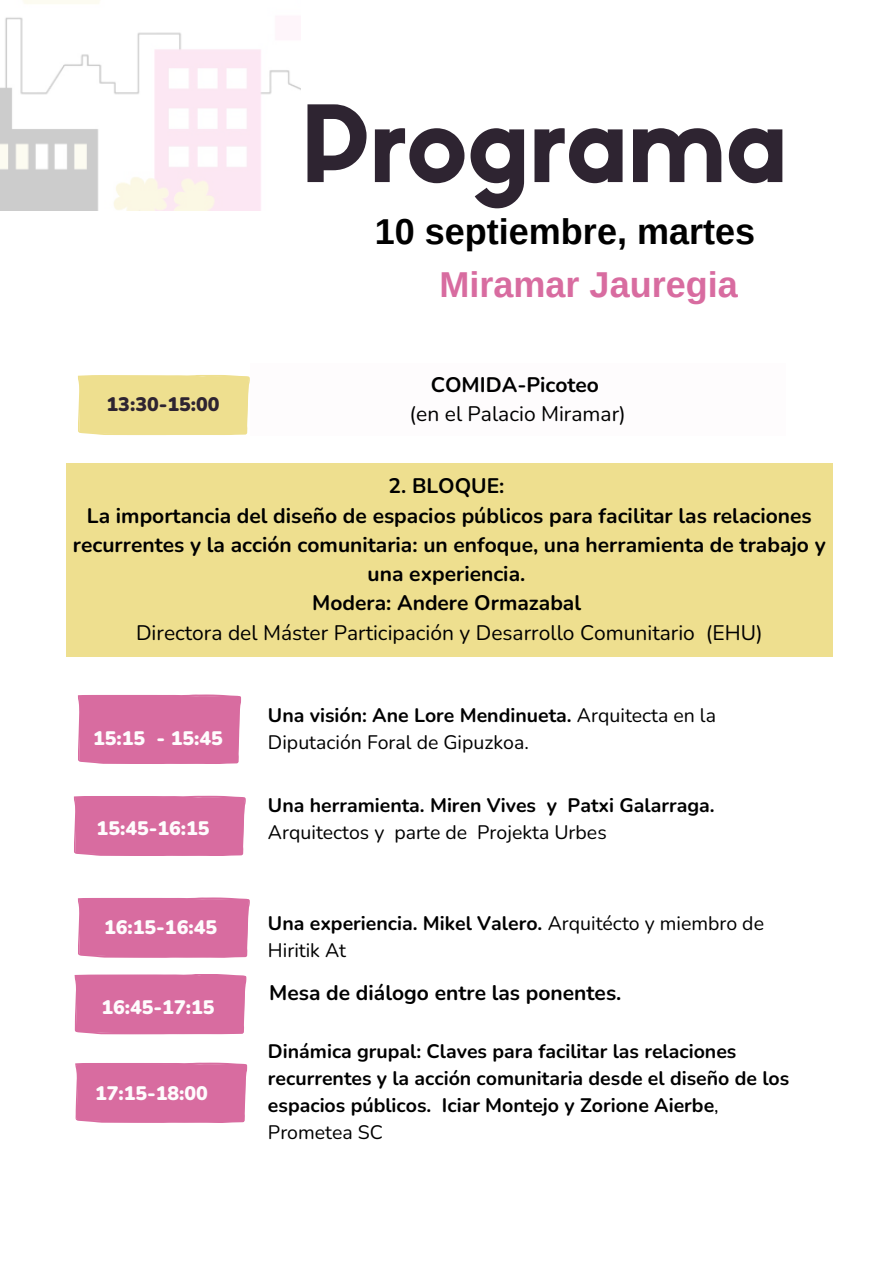
<style>
.page{position:relative;width:894px;height:1264px;background:#fff}
.page>*{position:absolute;margin:0;border:0;box-sizing:border-box;transform-origin:0 0}
.t1{font:104.25px "Sifonn Basic";color:#2e2431}
.t2{font:700 36px "Arimo";color:#000}
.t3{font:700 36px "Arimo";color:#d86ca0}
.t4{font:700 21px/29.2px "Nunito";color:#000;text-align:center}
.t5{font:21px "Nunito";color:#000}
.t6{font:700 19.5px/27px "Nunito";color:#000}
.t7{font:19.5px/27px "Nunito";color:#000}
.t8{font:900 19.5px "Nunito";color:#fefcfd}
.t9{font:900 19.5px "Nunito";color:#2e2431}
.s1{font-weight:700}
.s2{font-weight:400}
</style>
<div class="page">
<img style="left:0;top:0;width:300px;height:211px">
<div style="left:66px;top:463px;width:766px;height:193px;background:#eedf8f"></div>
<div style="left:78px;top:694px;width:163px;height:70px;background:#d86ca0"></div>
<div style="left:74px;top:795px;width:172px;height:61px;background:#d86ca0"></div>
<div style="left:78px;top:897px;width:172px;height:60px;background:#d86ca0"></div>
<div style="left:74px;top:974px;width:172px;height:60px;background:#d86ca0"></div>
<div style="left:78px;top:375px;width:172px;height:60px;background:#eedf8f"></div>
<div style="left:75px;top:1062px;width:172px;height:60px;background:#d86ca0"></div>
<h2 class="t1" style="left:300px;top:104px;width:489px">Programa</h2>
<h2 class="t2" style="left:375px;top:211px;width:382px">10 septiembre, martes</h2>
<p class="t9" style="left:107px;top:391px;width:114px">13:30-15:00</p>
<h3 class="t3" style="left:439px;top:264px;width:299px">Miramar Jauregia</h3>
<p class="t4" style="left:430px;top:370px;width:170px">COMIDA-Picoteo</p>
<h1 class="t5" style="left:409px;top:399px;width:218px">(en el Palacio Miramar)</h1>
<h3 class="t4" style="left:388px;top:472px;width:117px">2. BLOQUE:</h3>
<p class="t4" style="left:73px;top:501px;width:754px">La importancia del diseño de espacios públicos para facilitar las relaciones recurrentes y la acción comunitaria: un enfoque, una herramienta de trabajo y una experiencia.</p>
<p class="t4" style="left:312px;top:589px;width:270px">Modera: Andere Ormazabal</p>
<p class="t5" style="left:136px;top:618px;width:628px">Directora del Máster Participación y Desarrollo Comunitario (EHU)</p>
<p class="t8" style="left:93px;top:725px;width:131px">15:15 - 15:45</p>
<p class="t8" style="left:97px;top:815px;width:114px">15:45-16:15</p>
<p class="t8" style="left:104px;top:914px;width:114px">16:15-16:45</p>
<h3 class="t8" style="left:101px;top:994px;width:114px">16:45-17:15</h3>
<h3 class="t8" style="left:95px;top:1079px;width:114px">17:15-18:00</h3>
<p class="t7" style="left:268px;top:701px;width:449px"><span class="s1">Una visión: Ane Lore Mendinueta.</span> Arquitecta en la<br>Diputación Foral de Gipuzkoa.</p>
<h3 class="t6" style="left:268px;top:792px;width:448px">Una herramienta. Miren Vives y Patxi Galarraga.<br><span class="s2">Arquitectos y parte de Projekta Urbes</span></h3>
<h3 class="t7" style="left:268px;top:910px;width:497px"><span class="s1">Una experiencia. Mikel Valero.</span> Arquitécto y miembro de<br>Hiritik At</h3>
<p class="t4" style="left:269px;top:978px;width:353px">Mesa de diálogo entre las ponentes.</p>
<h3 class="t6" style="left:268px;top:1038px;width:522px">Dinámica grupal: Claves para facilitar las relaciones recurrentes y la acción comunitaria desde el diseño de los espacios públicos. Iciar Montejo y Zorione Aierbe<span class="s2">, Prometea SC</span></h3>
</div>
